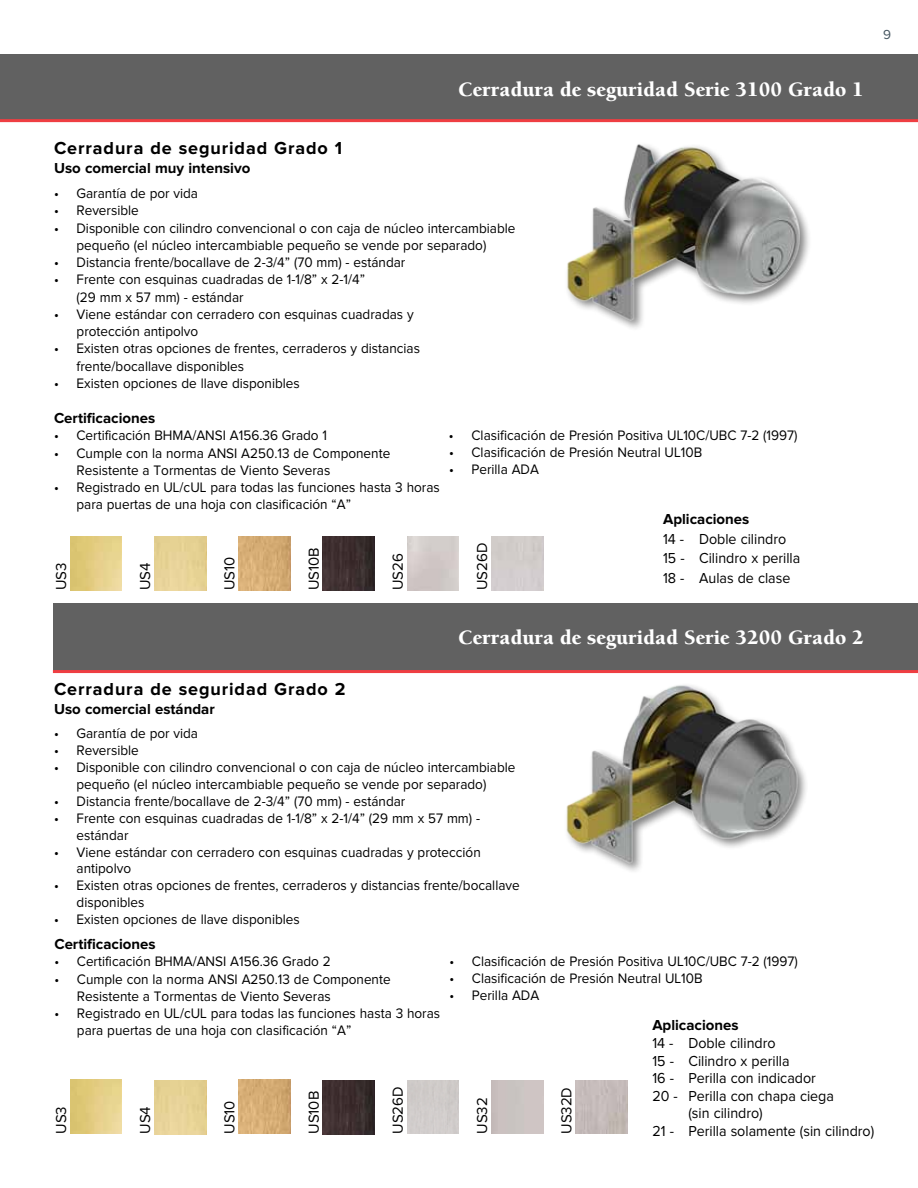
<style>
.page{position:relative;width:918px;height:1188px;background:#fff}
.page>*{position:absolute;margin:0;border:0;box-sizing:border-box;transform-origin:0 0}
.t1{font:900 21px "Berkeley";color:#fff}
.t2{font:700 18px "Proxima Nova";letter-spacing:.05em;color:#000}
.t3{font:15px/19.5px "Proxima Nova";color:#000;scale:.95 1}
.t4{font:700 15px "Proxima Nova";color:#000}
.t5{font:15px "Proxima Nova";color:#000}
.t6{font:14.25px/17.2px "Proxima Nova";color:#000;scale:.95 1}
.t7{font:13.5px "Proxima Nova";color:#455560}
</style>
<div class="page">
<div style="left:0;top:54px;width:918px;height:67px;background:#616161"></div>
<div style="left:565px;top:141px;width:247px;height:191px;background:#000;opacity:.5"></div>
<img style="left:565px;top:141px;width:239px;height:183px">
<div style="left:564px;top:683px;width:245px;height:191px;background:#000;opacity:.5"></div>
<img style="left:564px;top:683px;width:236px;height:183px">
<img style="left:239px;top:536px;width:51px;height:54px">
<img style="left:323px;top:536px;width:52px;height:54px">
<img style="left:239px;top:1080px;width:51px;height:54px">
<img style="left:323px;top:1080px;width:52px;height:54px">
<div style="left:407px;top:1080px;width:52px;height:54px;background:#d0ccca"></div>
<img style="left:576px;top:1080px;width:51px;height:54px">
<div style="left:53px;top:603px;width:865px;height:68px;background:#616161"></div>
<hr style="left:53px;top:670px;width:865px;height:3px;background:#ef3e42">
<hr style="left:0;top:119px;width:918px;height:3px;background:#ef3e42">
<p class="t7" style="left:883px;top:27px;width:9px">9</p>
<h1 class="t1" style="left:458px;top:78px;width:407px">Cerradura de seguridad Serie 3100 Grado 1</h1>
<p class="t2" style="left:54px;top:138px;width:290px">Cerradura de seguridad Grado 1</p>
<p class="t4" style="left:54px;top:160px;width:198px">Uso comercial muy intensivo</p>
<p class="t6" style="left:54px;top:185px;width:153px">• Garantía de por vida</p>
<p class="t6" style="left:54px;top:202px;width:91px">• Reversible</p>
<p class="t6" style="left:54px;top:219px;width:487px;text-align:center">• Disponible con cilindro convencional o con caja de núcleo intercambiable pequeño (el núcleo intercambiable pequeño se vende por separado)</p>
<p class="t6" style="left:54px;top:254px;width:371px">• Distancia frente/bocallave de 2-3/4” (70 mm) - estándar</p>
<p class="t6" style="left:77px;top:271px;width:305px;text-indent:-23px">• Frente con esquinas cuadradas de 1-1/8” x 2-1/4” (29 mm x 57 mm) - estándar</p>
<p class="t6" style="left:77px;top:305px;width:356px;text-indent:-23px">• Viene estándar con cerradero con esquinas cuadradas y protección antipolvo</p>
<p class="t6" style="left:77px;top:340px;width:363px;text-indent:-23px">• Existen otras opciones de frentes, cerraderos y distancias frente/bocallave disponibles</p>
<p class="t6" style="left:54px;top:374px;width:260px">• Existen opciones de llave disponibles</p>
<p class="t4" style="left:54px;top:409px;width:103px">Certificaciones</p>
<p class="t6" style="left:54px;top:427px;width:289px">• Certificación BHMA/ANSI A156.36 Grado 1</p>
<p class="t6" style="left:77px;top:444px;width:332px;text-indent:-23px">• Cumple con la norma ANSI A250.13 de Componente<br>Resistente a Tormentas de Viento Severas</p>
<p class="t6" style="left:77px;top:478px;width:384px;text-indent:-23px">• Registrado en UL/cUL para todas las funciones hasta 3 horas para puertas de una hoja con clasificación “A”</p>
<p class="t6" style="left:449px;top:426px;width:368px">• Clasificación de Presión Positiva UL10C/UBC 7-2 (1997)</p>
<p class="t6" style="left:449px;top:443px;width:268px">• Clasificación de Presión Neutral UL10B</p>
<p class="t6" style="left:449px;top:461px;width:96px">• Perilla ADA</p>
<p class="t5" style="left:53px;top:590px;width:29px;rotate:-90deg">US3</p>
<p class="t5" style="left:137px;top:590px;width:29px;rotate:-90deg">US4</p>
<p class="t5" style="left:221px;top:590px;width:35px;rotate:-90deg">US10</p>
<p class="t5" style="left:305px;top:590px;width:45px;rotate:-90deg">US10B</p>
<p class="t5" style="left:390px;top:590px;width:38px;rotate:-90deg">US26</p>
<p class="t5" style="left:474px;top:590px;width:49px;rotate:-90deg">US26D</p>
<p class="t4" style="left:663px;top:511px;width:88px">Aplicaciones</p>
<p class="t3" style="left:663px;top:529px;width:146px">14 - Doble cilindro<br>15 - Cilindro x perilla<br>18 - Aulas de clase</p>
<h1 class="t1" style="left:458px;top:626px;width:407px">Cerradura de seguridad Serie 3200 Grado 2</h1>
<p class="t2" style="left:54px;top:679px;width:293px">Cerradura de seguridad Grado 2</p>
<p class="t4" style="left:54px;top:701px;width:162px">Uso comercial estándar</p>
<p class="t6" style="left:54px;top:725px;width:153px">• Garantía de por vida</p>
<p class="t6" style="left:54px;top:742px;width:91px">• Reversible</p>
<p class="t6" style="left:54px;top:759px;width:487px;line-height:16.8px;text-align:center">• Disponible con cilindro convencional o con caja de núcleo intercambiable pequeño (el núcleo intercambiable pequeño se vende por separado)</p>
<p class="t6" style="left:54px;top:792px;width:371px">• Distancia frente/bocallave de 2-3/4” (70 mm) - estándar</p>
<p class="t6" style="left:77px;top:809px;width:426px;line-height:16.8px;text-indent:-23px">• Frente con esquinas cuadradas de 1-1/8” x 2-1/4” (29 mm x 57 mm) - estándar</p>
<p class="t6" style="left:77px;top:843px;width:427px;line-height:16.8px;text-indent:-23px">• Viene estándar con cerradero con esquinas cuadradas y protección antipolvo</p>
<p class="t6" style="left:77px;top:877px;width:468px;line-height:16.8px;text-indent:-23px">• Existen otras opciones de frentes, cerraderos y distancias frente/bocallave disponibles</p>
<p class="t6" style="left:54px;top:910px;width:260px">• Existen opciones de llave disponibles</p>
<p class="t4" style="left:54px;top:936px;width:103px">Certificaciones</p>
<p class="t6" style="left:54px;top:953px;width:293px">• Certificación BHMA/ANSI A156.36 Grado 2</p>
<p class="t6" style="left:77px;top:970px;width:332px;text-indent:-23px">• Cumple con la norma ANSI A250.13 de Componente<br>Resistente a Tormentas de Viento Severas</p>
<p class="t6" style="left:77px;top:1005px;width:384px;text-indent:-23px">• Registrado en UL/cUL para todas las funciones hasta 3 horas para puertas de una hoja con clasificación “A”</p>
<p class="t6" style="left:449px;top:952px;width:368px">• Clasificación de Presión Positiva UL10C/UBC 7-2 (1997)</p>
<p class="t6" style="left:449px;top:970px;width:268px">• Clasificación de Presión Neutral UL10B</p>
<p class="t6" style="left:449px;top:987px;width:96px">• Perilla ADA</p>
<p class="t4" style="left:652px;top:1017px;width:88px">Aplicaciones</p>
<p class="t3" style="left:652px;top:1033px;width:131px">14 - Doble cilindro</p>
<p class="t3" style="left:652px;top:1051px;width:146px">15 - Cilindro x perilla</p>
<p class="t3" style="left:652px;top:1068px;width:174px">16 - Perilla con indicador</p>
<p class="t3" style="left:652px;top:1086px;width:193px">20 - Perilla con chapa ciega</p>
<p class="t3" style="left:688px;top:1104px;width:80px">(sin cilindro)</p>
<p class="t3" style="left:652px;top:1121px;width:235px">21 - Perilla solamente (sin cilindro)</p>
<p class="t5" style="left:53px;top:1134px;width:29px;rotate:-90deg">US3</p>
<p class="t5" style="left:137px;top:1134px;width:29px;rotate:-90deg">US4</p>
<p class="t5" style="left:221px;top:1134px;width:35px;rotate:-90deg">US10</p>
<p class="t5" style="left:305px;top:1134px;width:45px;rotate:-90deg">US10B</p>
<p class="t5" style="left:390px;top:1134px;width:49px;rotate:-90deg">US26D</p>
<p class="t5" style="left:474px;top:1134px;width:38px;rotate:-90deg">US32</p>
<p class="t5" style="left:558px;top:1134px;width:48px;rotate:-90deg">US32D</p>
</div>
